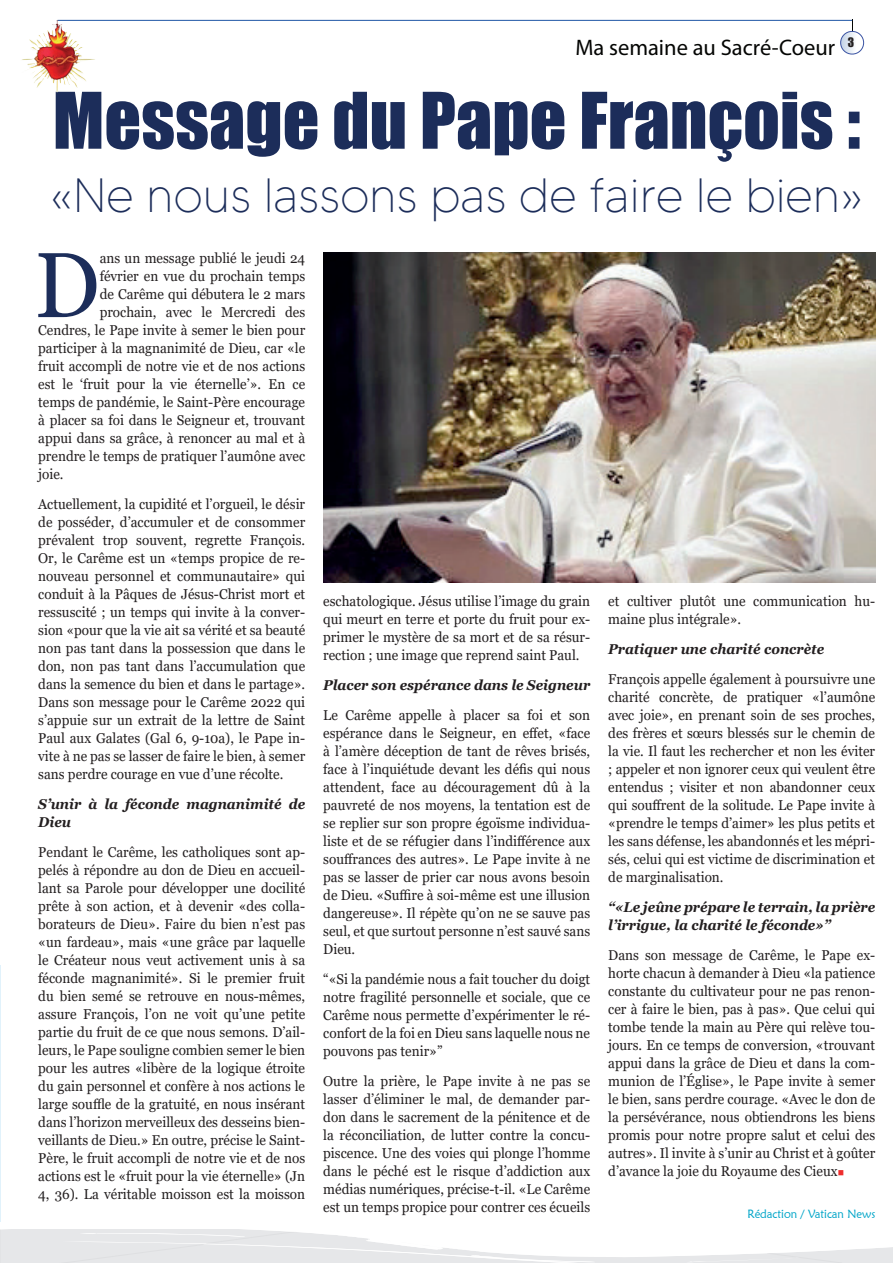
<style>
.page{position:relative;width:893px;height:1263px;background:#fff}
.page>*{position:absolute;margin:0;border:0;box-sizing:border-box;transform-origin:0 0}
.t1{font:92.25px "Georgia";color:#1c2d5a;scale:.95 1}
.t2{font:72px "Impact";color:#1c2d5a}
.t3{font:100 48px "MADETOMMY";color:#1c2d5a}
.t4{font:22.5px "Myriad Pro";color:#040503}
.t5{font:14.25px/18px "Georgia";color:#231f20;text-align:justify;scale:.95 1}
.t6{font:italic 700 14.25px/18px "Georgia";color:#231f20;scale:.95 1}
.t7{font:12px "Maiandra GD";color:#00a5c8;scale:.95 1}
.t8{font:12px "Impact";color:#231f20}
.s1{color:#ee2d2d}
</style>
<div class="page">
<svg style="left:841px;top:19px;width:23px;height:35px"></svg>
<div style="left:840px;top:31px;width:24px;height:23px;border:1px solid #3a53a3;border-radius:11px"></div>
<hr style="left:58px;top:20px;width:794px;height:1px;background:#1e56a6">
<img style="left:22px;top:20px;width:73px;height:72px">
<hr style="left:0;top:966px;width:1px;height:256px;background:#e1f2fb">
<svg style="left:0;top:1229px;width:893px;height:34px"></svg>
<img style="left:323px;top:252px;width:552px;height:331px">
<h3 class="t4" style="left:575px;top:33px;width:261px">Ma semaine au Sacré-Coeur</h3>
<p class="t8" style="left:848px;top:33px;width:8px">3</p>
<h2 class="t2" style="left:53px;top:65px;width:809px">Message du Pape François :</h2>
<h3 class="t3" style="left:50px;top:166px;width:814px">«Ne nous lassons pas de faire le bien»</h3>
<h1 class="t1" style="left:34px;top:229px;width:70px">D</h1>
<p class="t5" style="left:100px;top:249px;width:218px">ans un message publié le jeudi 24</p>
<p class="t5" style="left:100px;top:267px;width:218px">février en vue du prochain temps</p>
<p class="t5" style="left:100px;top:285px;width:218px">de Carême qui débutera le 2 mars</p>
<p class="t5" style="left:100px;top:303px;width:218px">prochain, avec le Mercredi des</p>
<p class="t5" style="left:38px;top:321px;width:282px">Cendres, le Pape invite à semer le bien pour</p>
<p class="t5" style="left:38px;top:339px;width:283px">participer à la magnanimité de Dieu, car «le</p>
<p class="t5" style="left:38px;top:357px;width:282px">fruit accompli de notre vie et de nos actions</p>
<p class="t5" style="left:38px;top:375px;width:282px">est le ‘fruit pour la vie éternelle’». En ce</p>
<p class="t5" style="left:38px;top:393px;width:282px">temps de pandémie, le Saint-Père encourage</p>
<p class="t5" style="left:38px;top:411px;width:283px">à placer sa foi dans le Seigneur et, trouvant</p>
<p class="t5" style="left:38px;top:429px;width:282px">appui dans sa grâce, à renoncer au mal et à</p>
<p class="t5" style="left:38px;top:447px;width:282px">prendre le temps de pratiquer l’aumône avec</p>
<p class="t5" style="left:38px;top:465px;width:28px">joie.</p>
<p class="t5" style="left:38px;top:495px;width:283px">Actuellement, la cupidité et l’orgueil, le désir de posséder, d’accumuler et de consommer prévalent trop souvent, regrette François.<br>Or, le Carême est un «temps propice de re&shy;nouveau personnel et communautaire» qui conduit à la Pâques de Jésus-Christ mort et ressuscité ; un temps qui invite à la conver&shy;sion «pour que la vie ait sa vérité et sa beauté non pas tant dans la possession que dans le don, non pas tant dans l’accumulation que dans la semence du bien et dans le partage».<br>Dans son message pour le Carême 2022 qui s’appuie sur un extrait de la lettre de Saint Paul aux Galates (Gal 6, 9-10a), le Pape in&shy;vite à ne pas se lasser de faire le bien, à semer sans perdre courage en vue d’une récolte.</p>
<p class="t6" style="left:38px;top:795px;width:283px">S’unir à la féconde magnanimité de<br>Dieu</p>
<p class="t5" style="left:38px;top:843px;width:283px">Pendant le Carême, les catholiques sont ap&shy;pelés à répondre au don de Dieu en accueil&shy;lant sa Parole pour développer une docilité prête à son action, et à devenir «des colla&shy;borateurs de Dieu». Faire du bien n’est pas «un fardeau», mais «une grâce par laquelle le Créateur nous veut activement unis à sa féconde magnanimité». Si le premier fruit du bien semé se retrouve en nous-mêmes, assure François, l’on ne voit qu’une petite partie du fruit de ce que nous semons. D’ail&shy;leurs, le Pape souligne combien semer le bien pour les autres «libère de la logique étroite du gain personnel et confère à nos actions le large souffle de la gratuité, en nous insérant dans l’horizon merveilleux des desseins bien&shy;veillants de Dieu.» En outre, précise le Saint-Père, le fruit accompli de notre vie et de nos actions est le «fruit pour la vie éternelle» (Jn 4, 36). La véritable moisson est la moisson</p>
<p class="t5" style="left:323px;top:592px;width:283px">eschatologique. Jésus utilise l’image du grain qui meurt en terre et porte du fruit pour ex&shy;primer le mystère de sa mort et de sa résur&shy;rection ; une image que reprend saint Paul.</p>
<p class="t6" style="left:323px;top:676px;width:283px">Placer son espérance dans le Seigneur</p>
<p class="t5" style="left:323px;top:706px;width:283px">Le Carême appelle à placer sa foi et son espérance dans le Seigneur, en effet, «face à l’amère déception de tant de rêves brisés, face à l’inquiétude devant les défis qui nous attendent, face au découragement dû à la pauvreté de nos moyens, la tentation est de se replier sur son propre égoïsme individua&shy;liste et de se réfugier dans l’indifférence aux souffrances des autres». Le Pape invite à ne pas se lasser de prier car nous avons besoin de Dieu. «Suffire à soi-même est une illusion dangereuse». Il répète qu’on ne se sauve pas seul, et que surtout personne n’est sauvé sans Dieu.</p>
<p class="t5" style="left:323px;top:970px;width:282px">“«Si la pandémie nous a fait toucher du doigt notre fragilité personnelle et sociale, que ce Carême nous permette d’expérimenter le ré&shy;confort de la foi en Dieu sans laquelle nous ne pouvons pas tenir»”</p>
<p class="t5" style="left:323px;top:1072px;width:282px">Outre la prière, le Pape invite à ne pas se lasser d’éliminer le mal, de demander par&shy;don dans le sacrement de la pénitence et de la réconciliation, de lutter contre la concu&shy;piscence. Une des voies qui plonge l’homme dans le péché est le risque d’addiction aux médias numériques, précise-t-il. «Le Carême est un temps propice pour contrer ces écueils</p>
<p class="t5" style="left:608px;top:592px;width:282px">et cultiver plutôt une communication hu&shy;maine plus intégrale».</p>
<p class="t6" style="left:608px;top:640px;width:229px">Pratiquer une charité concrète</p>
<p class="t5" style="left:608px;top:670px;width:283px">François appelle également à poursuivre une charité concrète, de pratiquer «l’aumône avec joie», en prenant soin de ses proches, des frères et sœurs blessés sur le chemin de la vie. Il faut les rechercher et non les éviter ; appeler et non ignorer ceux qui veulent être entendus ; visiter et non abandonner ceux qui souffrent de la solitude. Le Pape invite à «prendre le temps d’aimer» les plus petits et les sans défense, les abandonnés et les mépri&shy;sés, celui qui est victime de discrimination et de marginalisation.</p>
<p class="t6" style="left:608px;top:898px;width:283px">“«Le jeûne prépare le terrain, la prière l’irrigue, la charité le féconde»”</p>
<p class="t5" style="left:608px;top:946px;width:283px">Dans son message de Carême, le Pape ex&shy;horte chacun à demander à Dieu «la patience constante du cultivateur pour ne pas renon&shy;cer à faire le bien, pas à pas». Que celui qui tombe tende la main au Père qui relève tou&shy;jours. En ce temps de conversion, «trouvant appui dans la grâce de Dieu et dans la com&shy;munion de l’Église», le Pape invite à semer le bien, sans perdre courage. «Avec le don de la persévérance, nous obtiendrons les biens promis pour notre propre salut et celui des autres». Il invite à s’unir au Christ et à goûter d’avance la joie du Royaume des Cieux<span class="s1">■</span></p>
<p class="t7" style="left:747px;top:1207px;width:136px">Rédaction / Vatican News</p>
</div>
